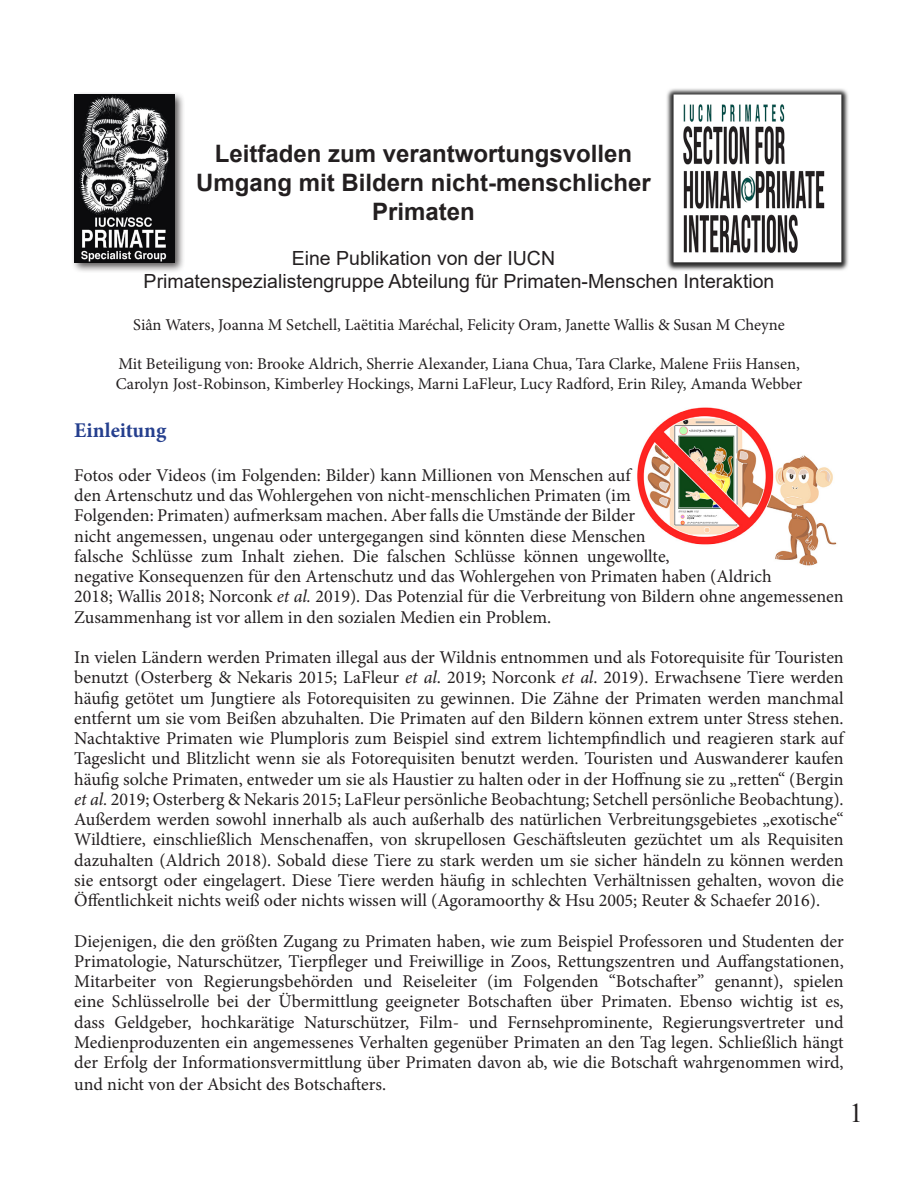
<style>
.page{position:relative;width:918px;height:1188px;background:#fff}
.page>*{position:absolute;margin:0;border:0;box-sizing:border-box;transform-origin:0 0}
.t1{font:27px "Times New Roman";color:#231f20}
.t2{font:700 24px/28.8px "Arial";color:#231f20;text-align:center}
.t3{font:700 21px "Minion Pro";color:#253f8e}
.t4{font:19.5px/23.4px "Arial";color:#231f20}
.t5{font:18px/20.2px "Minion Pro";color:#231f20;text-align:justify}
.t6{font:16.5px "Minion Pro";color:#231f20}
.s1{font-style:italic}
</style>
<div class="page">
<img style="left:637px;top:407px;width:200px;height:159px">
<img style="left:666px;top:88px;width:183px;height:183px">
<div style="left:71px;top:92px;width:114px;height:182px;background:#231f20;opacity:.75"></div>
<img style="left:74px;top:94px;width:100px;height:168px">
<p class="t2" style="left:196px;top:140px;width:456px">Leitfaden zum verantwortungsvollen<br>Umgang mit Bildern nicht-menschlicher<br>Primaten</p>
<p class="t4" style="left:144px;top:246px;width:632px;text-indent:148px">Eine Publikation von der IUCN<br>Primatenspezialistengruppe Abteilung für Primaten-Menschen Interaktion</p>
<p class="t6" style="left:133px;top:313px;width:653px">Siân Waters, Joanna M Setchell, Laëtitia Maréchal, Felicity Oram, Janette Wallis &amp; Susan M Cheyne</p>
<p class="t6" style="left:118px;top:353px;width:683px">Mit Beteiligung von: Brooke Aldrich, Sherrie Alexander, Liana Chua, Tara Clarke, Malene Friis Hansen,</p>
<p class="t6" style="left:116px;top:373px;width:688px">Carolyn Jost-Robinson, Kimberley Hockings, Marni LaFleur, Lucy Radford, Erin Riley, Amanda Webber</p>
<p class="t3" style="left:74px;top:416px;width:94px">Einleitung</p>
<p class="t5" style="left:74px;top:465px;width:771px;text-align:left">Fotos oder Videos (im Folgenden: Bilder) kann Millionen von Menschen auf<br>den Artenschutz und das Wohlergehen von nicht-menschlichen Primaten (im<br>Folgenden: Primaten) aufmerksam machen. Aber falls die Umstände der Bilder<br>nicht angemessen, ungenau oder untergegangen sind könnten diese Menschen<br>falsche Schlüsse zum Inhalt ziehen. Die falschen Schlüsse können ungewollte,<br>negative Konsequenzen für den Artenschutz und das Wohlergehen von Primaten haben (Aldrich<br>2018; Wallis 2018; Norconk <span class="s1">et al.</span> 2019). Das Potenzial für die Verbreitung von Bildern ohne angemessenen Zusammenhang ist vor allem in den sozialen Medien ein Problem.</p>
<p class="t5" style="left:74px;top:647px;width:771px">In vielen Ländern werden Primaten illegal aus der Wildnis entnommen und als Fotorequisite für Touristen benutzt (Osterberg &amp; Nekaris 2015; LaFleur <span class="s1">et al</span>. 2019; Norconk <span class="s1">et al</span>. 2019). Erwachsene Tiere werden häufig getötet um Jungtiere als Fotorequisiten zu gewinnen. Die Zähne der Primaten werden manchmal entfernt um sie vom Beißen abzuhalten. Die Primaten auf den Bildern können extrem unter Stress stehen.<br>Nachtaktive Primaten wie Plumploris zum Beispiel sind extrem lichtempfindlich und reagieren stark auf Tageslicht und Blitzlicht wenn sie als Fotorequisiten benutzt werden. Touristen und Auswanderer kaufen häufig solche Primaten, entweder um sie als Haustier zu halten oder in der Hoffnung sie zu „retten“ (Bergin <span class="s1">et al.</span> 2019; Osterberg &amp; Nekaris 2015; LaFleur persönliche Beobachtung; Setchell persönliche Beobachtung).<br>Außerdem werden sowohl innerhalb als auch außerhalb des natürlichen Verbreitungsgebietes „exotische“ Wildtiere, einschließlich Menschenaffen, von skrupellosen Geschäftsleuten gezüchtet um als Requisiten dazuhalten (Aldrich 2018). Sobald diese Tiere zu stark werden um sie sicher händeln zu können werden sie entsorgt oder eingelagert. Diese Tiere werden häufig in schlechten Verhältnissen gehalten, wovon die Öffentlichkeit nichts weiß oder nichts wissen will (Agoramoorthy &amp; Hsu 2005; Reuter &amp; Schaefer 2016).</p>
<p class="t5" style="left:74px;top:931px;width:771px">Diejenigen, die den größten Zugang zu Primaten haben, wie zum Beispiel Professoren und Studenten der Primatologie, Naturschützer, Tierpfleger und Freiwillige in Zoos, Rettungszentren und Auffangstationen, Mitarbeiter von Regierungsbehörden und Reiseleiter (im Folgenden “Botschafter” genannt), spielen eine Schlüsselrolle bei der Übermittlung geeigneter Botschaften über Primaten. Ebenso wichtig ist es, dass Geldgeber, hochkarätige Naturschützer, Film- und Fernsehprominente, Regierungsvertreter und Medienproduzenten ein angemessenes Verhalten gegenüber Primaten an den Tag legen. Schließlich hängt der Erfolg der Informationsvermittlung über Primaten davon ab, wie die Botschaft wahrgenommen wird, und nicht von der Absicht des Botschafters.</p>
<h1 class="t1" style="left:850px;top:1094px;width:15px">1</h1>
</div>
